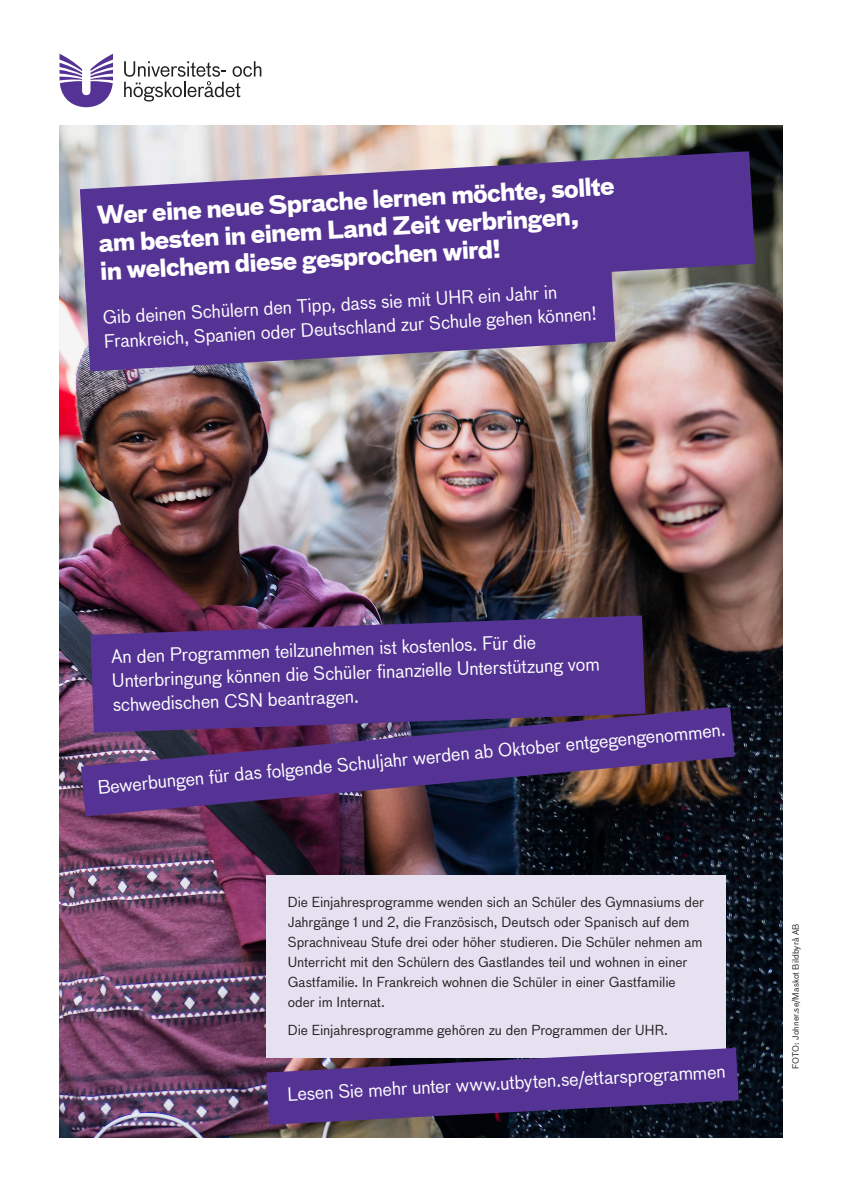
<style>
.page{position:relative;width:842px;height:1191px;background:#fff}
.page>*{position:absolute;margin:0;border:0;box-sizing:border-box;transform-origin:0 0}
.Titel{font:700 24px/28.2px "Bau Pro";color:#fff}
.Undertitel{font:18px/24px "Bau Pro";color:#fff}
.Faktaruta{font:13.5px/20px "Bau Pro";letter-spacing:-.005em;color:#231f20}
.t1{font:8.5px "Bau Pro";letter-spacing:.01em;color:#231f20}
</style>
<div class="page">
<img style="left:60px;top:126px;width:722px;height:1011px">
<div style="left:266px;top:874px;width:460px;height:183px;background:#e5e1f0"></div>
<img style="left:81px;top:707px;width:654px;height:109px">
<svg style="left:90px;top:615px;width:555px;height:118px;background:#533288"></svg>
<svg style="left:266px;top:1048px;width:473px;height:76px;background:#594186"></svg>
<svg style="left:80px;top:151px;width:675px;height:151px;background:#70569c"></svg>
<svg style="left:85px;top:244px;width:530px;height:127px;background:#5f4095"></svg>
<svg style="left:124px;top:61px;width:137px;height:40px"></svg>
<svg style="left:60px;top:54px;width:53px;height:53px"></svg>
<p class="Titel" style="left:96px;top:198px;width:520px;rotate:-3deg">Wer eine neue Sprache lernen möchte, sollte am besten in einem Land Zeit verbringen,<br>in welchem diese gesprochen wird!</p>
<p class="Undertitel" style="left:102px;top:304px;width:495px;rotate:-3deg">Gib deinen Schülern den Tipp, dass sie mit UHR ein Jahr in<br>Frankreich, Spanien oder Deutschland zur Schule gehen können!</p>
<p class="Undertitel" style="left:111px;top:644px;width:490px;rotate:-2deg">An den Programmen teilzunehmen ist kostenlos. Für die<br>Unterbringung können die Schüler finanzielle Unterstützung vom schwedischen CSN beantragen.</p>
<p class="Undertitel" style="left:97px;top:773px;width:632px;rotate:-5deg">Bewerbungen für das folgende Schuljahr werden ab Oktober entgegengenommen.</p>
<p class="Faktaruta" style="left:288px;top:891px;width:418px">Die Einjahresprogramme wenden sich an Schüler des Gymnasiums der Jahrgänge 1 und 2, die Französisch, Deutsch oder Spanisch auf dem Sprachniveau Stufe drei oder höher studieren. Die Schüler nehmen am Unterricht mit den Schülern des Gastlandes teil und wohnen in einer Gastfamilie. In Frankreich wohnen die Schüler in einer Gastfamilie oder im Internat.</p>
<p class="Faktaruta" style="left:288px;top:1019px;width:382px">Die Einjahresprogramme gehören zu den Programmen der UHR.</p>
<p class="Undertitel" style="left:287px;top:1081px;width:440px;rotate:-3deg">Lesen Sie mehr unter www.utbyten.se/ettarsprogrammen</p>
<p class="t1" style="left:789px;top:1068px;width:147px;rotate:-90deg">FOTO: Johner.se/Maskot Bildbyrå AB</p>
</div>
